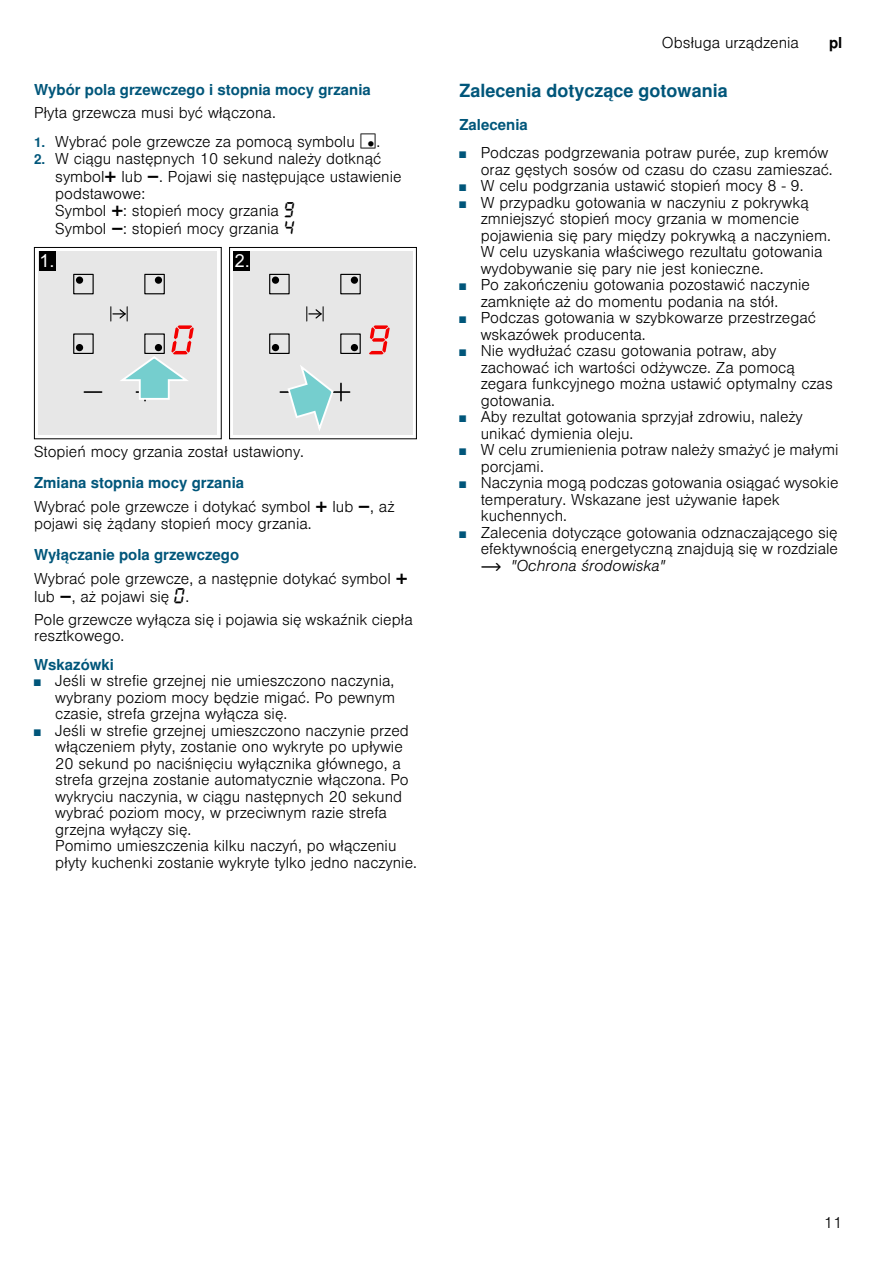
<style>
.page{position:relative;width:893px;height:1263px;background:#fff}
.page>*{position:absolute;margin:0;border:0;box-sizing:border-box;transform-origin:0 0}
.t1{font:700 18px "Nimbus San L";color:#00567a}
.t2{font:300 15px/16.5px "Nimbus San L";color:#000}
.t3{font:700 15px "Nimbus San L";color:#00567a}
.t4{font:700 15px "Nimbus San L";color:#000}
.s1{font-weight:700;font-size:13.5px;color:#00567a}
.s2{font-family:"BSH Symb PH3";font-weight:400;font-size:16.5px}
.s3{font-family:"BSH Symb Gaggenau";font-weight:400;font-size:16.5px}
.s4{font-family:"BSH Symb All";font-weight:400;font-size:16.5px}
.s5{font-weight:700;color:#00567a}
.s6{font-size:9px;color:#00567a}
.s7{font-family:"BSH Symb PH1";font-weight:400}
.s8{font-style:italic}
</style>
<div class="page">
<svg style="left:34px;top:247px;width:187px;height:192px;background:#dbdcdc"></svg>
<svg style="left:229px;top:247px;width:187px;height:193px;background:#dbdcdc"></svg>
<p class="t3" style="left:34px;top:80px;width:338px">Wybór pola grzewczego i stopnia mocy grzania</p>
<p class="t2" style="left:34px;top:103px;width:243px">Płyta grzewcza musi być włączona.</p>
<p class="t2" style="left:34px;top:132px;width:348px"><span class="s1">1.</span> Wybrać pole grzewcze za pomocą symbolu <span class="s2">¸</span>.</p>
<p class="t2" style="left:55px;top:149px;width:348px;line-height:17.5px;text-indent:-21px"><span class="s1">2.</span> W ciągu następnych 10 sekund należy dotknąć symbol<span class="s3">@</span> lub <span class="s3">A</span>. Pojawi się następujące ustawienie podstawowe:<br>Symbol <span class="s3">@</span>: stopień mocy grzania <span class="s4">Š<br></span>Symbol <span class="s3">A</span>: stopień mocy grzania <span class="s4">…</span></p>
<p class="t2" style="left:34px;top:442px;width:271px">Stopień mocy grzania został ustawiony.</p>
<p class="t2" style="left:34px;top:470px;width:362px;line-height:23.5px"><span class="s5">Zmiana stopnia mocy grzania<br></span>Wybrać pole grzewcze i dotykać symbol <span class="s3">@</span> lub <span class="s3">A</span>, aż</p>
<p class="t2" style="left:34px;top:514px;width:279px">pojawi się żądany stopień mocy grzania.</p>
<p class="t2" style="left:34px;top:542px;width:375px;line-height:23.5px"><span class="s5">Wyłączanie pola grzewczego<br></span>Wybrać pole grzewcze, a następnie dotykać symbol <span class="s3">@</span></p>
<p class="t2" style="left:34px;top:583px;width:380px;line-height:23px">lub <span class="s3">A</span>, aż pojawi się <span class="s4">‹</span>.<br>Pole grzewcze wyłącza się i pojawia się wskaźnik ciepła</p>
<p class="t2" style="left:34px;top:626px;width:92px">resztkowego.</p>
<p class="t3" style="left:34px;top:655px;width:82px">Wskazówki</p>
<p class="t2" style="left:55px;top:671px;width:341px;text-align:justify;text-indent:-21px"><span class="s6">■</span> Jeśli w strefie grzejnej nie umieszczono naczynia, wybrany poziom mocy będzie migać. Po pewnym czasie, strefa grzejna wyłącza się.</p>
<p class="t2" style="left:55px;top:721px;width:363px;text-indent:-21px"><span class="s6">■</span> Jeśli w strefie grzejnej umieszczono naczynie przed włączeniem płyty, zostanie ono wykryte po upływie 20 sekund po naciśnięciu wyłącznika głównego, a strefa grzejna zostanie automatycznie włączona. Po wykryciu naczynia, w ciągu następnych 20 sekund wybrać poziom mocy, w przeciwnym razie strefa grzejna wyłączy się.<br>Pomimo umieszczenia kilku naczyń, po włączeniu płyty kuchenki zostanie wykryte tylko jedno naczynie.</p>
<p class="t2" style="left:661px;top:33px;width:139px">Obsługa urządzenia</p>
<p class="t4" style="left:829px;top:34px;width:15px">pl</p>
<p class="t1" style="left:459px;top:79px;width:270px">Zalecenia dotyczące gotowania</p>
<p class="t3" style="left:459px;top:115px;width:70px">Zalecenia</p>
<p class="t2" style="left:459px;top:143px;width:375px;text-align:right"><span class="s6">■</span> Podczas podgrzewania potraw purée, zup kremów oraz gęstych sosów od czasu do czasu zamieszać.</p>
<p class="t2" style="left:459px;top:176px;width:345px"><span class="s6">■</span> W celu podgrzania ustawić stopień mocy 8 - 9.</p>
<p class="t2" style="left:480px;top:193px;width:351px;text-indent:-21px"><span class="s6">■</span> W przypadku gotowania w naczyniu z pokrywką zmniejszyć stopień mocy grzania w momencie pojawienia się pary między pokrywką a naczyniem.<br>W celu uzyskania właściwego rezultatu gotowania wydobywanie się pary nie jest konieczne.</p>
<p class="t2" style="left:480px;top:275px;width:331px;text-indent:-21px"><span class="s6">■</span> Po zakończeniu gotowania pozostawić naczynie zamknięte aż do momentu podania na stół.</p>
<p class="t2" style="left:480px;top:308px;width:336px;text-indent:-21px"><span class="s6">■</span> Podczas gotowania w szybkowarze przestrzegać wskazówek producenta.</p>
<p class="t2" style="left:480px;top:341px;width:353px;text-indent:-21px"><span class="s6">■</span> Nie wydłużać czasu gotowania potraw, aby zachować ich wartości odżywcze. Za pomocą zegara funkcyjnego można ustawić optymalny czas gotowania.</p>
<p class="t2" style="left:480px;top:407px;width:323px;text-indent:-21px"><span class="s6">■</span> Aby rezultat gotowania sprzyjał zdrowiu, należy unikać dymienia oleju.</p>
<p class="t2" style="left:480px;top:440px;width:359px;text-indent:-21px"><span class="s6">■</span> W celu zrumienienia potraw należy smażyć je małymi porcjami.</p>
<p class="t2" style="left:480px;top:473px;width:359px;text-indent:-21px"><span class="s6">■</span> Naczynia mogą podczas gotowania osiągać wysokie temperatury. Wskazane jest używanie łapek kuchennych.</p>
<p class="t2" style="left:480px;top:523px;width:359px;text-align:justify;text-indent:-21px"><span class="s6">■</span> Zalecenia dotyczące gotowania odznaczającego się efektywnością energetyczną znajdują się w rozdziale <span class="s7">~</span> <span class="s8">"Ochrona środowiska"</span></p>
<p class="t2" style="left:824px;top:1213px;width:20px">11</p>
</div>
